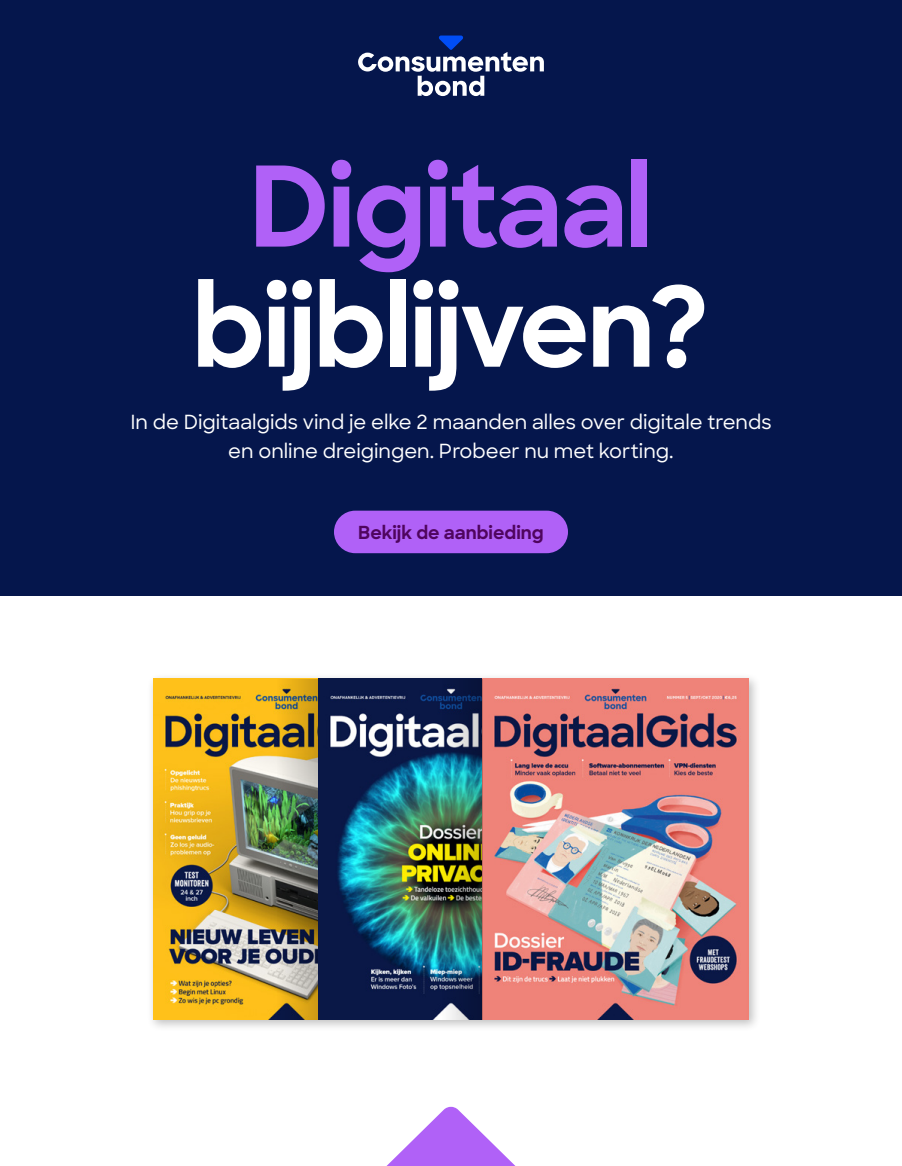
<style>
.page{position:relative;width:902px;height:1166px;background:#fff}
.page>*{position:absolute;margin:0;border:0;box-sizing:border-box;transform-origin:0 0}
.t1{font:700 111px "Sharp Sans";letter-spacing:-.02em;color:#fff}
.t2{font:700 111px "Sharp Sans";letter-spacing:-.02em;color:#b061f7}
.t3{font:500 19.5px/28.5px "Sharp Sans";color:#fff;text-align:center}
.t4{font:700 18px "Sharp Sans";color:#4f055e}
</style>
<div class="page">
<div style="left:0;top:0;width:901px;height:595px;background:#05164c"></div>
<svg style="left:387px;top:1106px;width:128px;height:59px"></svg>
<svg style="left:358px;top:36px;width:186px;height:60px"></svg>
<div style="left:334px;top:510px;width:234px;height:43px;background:#b061f7;border-radius:21px"></div>
<div style="left:147px;top:672px;width:613px;height:359px;background:#000;opacity:.25"></div>
<img style="left:153px;top:678px;width:122px;height:341px">
<img style="left:318px;top:678px;width:122px;height:341px">
<img style="left:483px;top:678px;width:265px;height:341px">
<img style="left:275px;top:678px;width:43px;height:341px">
<img style="left:440px;top:678px;width:43px;height:341px">
<h1 class="t2" style="left:249px;top:124px;width:405px">Digitaal</h1>
<h1 class="t1" style="left:192px;top:244px;width:519px">bijblijven?</h1>
<p class="t3" style="left:130px;top:407px;width:642px">In de Digitaalgids vind je elke 2 maanden alles over digitale trends en online dreigingen. Probeer nu met korting.</p>
<p class="t4" style="left:358px;top:518px;width:187px">Bekijk de aanbieding</p>
</div>
